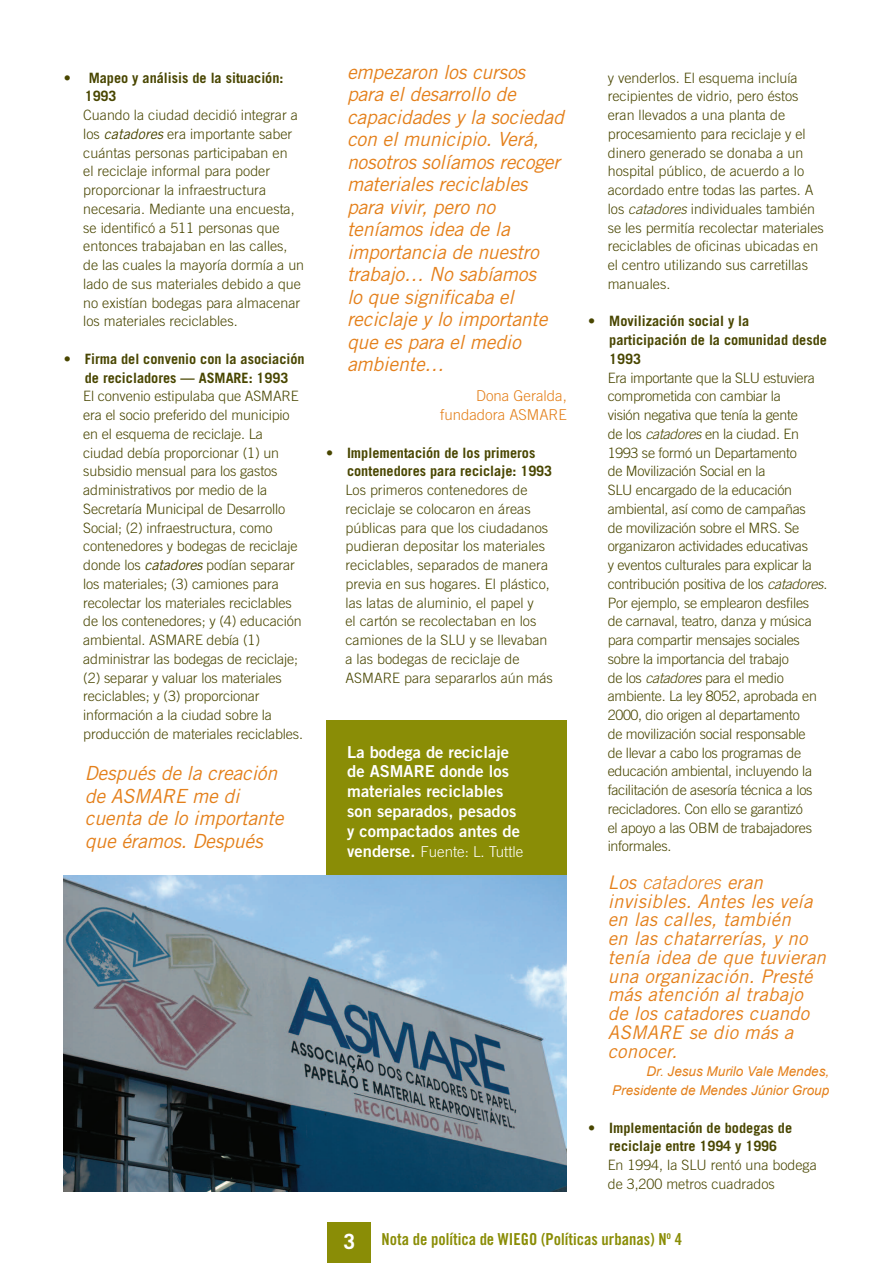
<style>
.page{position:relative;width:893px;height:1263px;background:#fff}
.page>*{position:absolute;margin:0;border:0;box-sizing:border-box;transform-origin:0 0}
.t1{font:700 21px "Trade Gothic";color:#fff}
.Big_text{font:italic 19.5px/22.5px "Trade Gothic";letter-spacing:-.01em;color:#e4801b}
.Body_bellet_no{font:italic 18.75px/18.8px "Trade Gothic";letter-spacing:.01em;color:#e4801b}
.Caption2{font:16.5px/19.8px "Trade Gothic Bold Two";color:#fff}
.t2{font:16.5px "Trade Gothic Bold Cond Twenty";color:#8a8d06}
.left_credit{font:300 15px/18.8px "Trade Gothic";color:#e4801b;text-align:right}
.Caption2-2{font:300 15px "Trade Gothic";color:#fff}
.Body_bellet_no-2{font:300 14.25px/18.8px "Trade Gothic";letter-spacing:-.01em;color:#494600}
.bullets{font:700 14.25px/18.8px "Trade Gothic";color:#494600}
.left_credit-2{font:italic 13.5px/18.8px "Arial";color:#e4801b;text-align:right}
.s1{font-weight:400;font-style:italic}
.s2{font-family:"Trade Gothic Bold Two";font-weight:400;font-size:16.5px}
.s3{font-style:italic}
.s4{font-weight:300}
</style>
<div class="page">
<div style="left:327px;top:1222px;width:44px;height:41px;background:#8a8d06"></div>
<div style="left:326px;top:720px;width:241px;height:160px;background:#8a8d06"></div>
<img style="left:64px;top:875px;width:503px;height:316px">
<p class="bullets" style="left:85px;top:68px;width:200px;text-indent:-21px">• Mapeo y análisis de la situación:<br>1993</p>
<p class="Body_bellet_no-2" style="left:83px;top:105px;width:222px">Cuando la ciudad decidió integrar a los <span class="s1">catadores</span> era importante saber cuántas personas participaban en<br>el reciclaje informal para poder proporcionar la infraestructura necesaria. Mediante una encuesta, se identificó a 511 personas que entonces trabajaban en las calles, de las cuales la mayoría dormía a un lado de sus materiales debido a que no existían bodegas para almacenar los materiales reciclables.</p>
<p class="bullets" style="left:64px;top:349px;width:242px;text-align:center">• Firma del convenio con la asociación de recicladores — ASMARE: 1993</p>
<p class="Body_bellet_no-2" style="left:83px;top:387px;width:221px">El convenio estipulaba que ASMARE era el socio preferido del municipio en el esquema de reciclaje. La ciudad debía proporcionar (1) un subsidio mensual para los gastos administrativos por medio de la Secretaría Municipal de Desarrollo Social; (2) infraestructura, como contenedores y bodegas de reciclaje donde los <span class="s1">catadores</span> podían separar los materiales; (3) camiones para recolectar los materiales reciclables de los contenedores; y (4) educación ambiental. ASMARE debía (1) administrar las bodegas de reciclaje; (2) separar y valuar los materiales reciclables; y (3) proporcionar información a la ciudad sobre la producción de materiales reciclables.</p>
<p class="Big_text" style="left:85px;top:762px;width:200px">Después de la creación de ASMARE me di cuenta de lo importante que éramos. Después</p>
<p class="Big_text" style="left:347px;top:60px;width:218px">empezaron los cursos para el desarrollo de capacidades y la sociedad con el municipio. Verá, nosotros solíamos recoger materiales reciclables para vivir, pero no teníamos idea de la importancia de nuestro trabajo… No sabíamos<br>lo que significaba el reciclaje y lo importante que es para el medio ambiente…</p>
<p class="left_credit" style="left:440px;top:386px;width:128px">Dona Geralda, fundadora ASMARE</p>
<p class="bullets" style="left:347px;top:443px;width:207px;text-indent:-21px">• Implementación de los primeros contenedores para reciclaje: 1993</p>
<p class="Body_bellet_no-2" style="left:345px;top:480px;width:209px">Los primeros contenedores de reciclaje se colocaron en áreas públicas para que los ciudadanos pudieran depositar los materiales reciclables, separados de manera previa en sus hogares. El plástico, las latas de aluminio, el papel y<br>el cartón se recolectaban en los camiones de la SLU y se llevaban a las bodegas de reciclaje de<br>ASMARE para separarlos aún más</p>
<p class="Caption2" style="left:347px;top:741px;width:174px">La bodega de reciclaje de ASMARE donde los materiales reciclables son separados, pesados y compactados antes de</p>
<p class="Caption2-2" style="left:347px;top:842px;width:178px"><span class="s2">venderse.</span> Fuente: L. Tuttle</p>
<p class="Body_bellet_no-2" style="left:608px;top:68px;width:218px">y venderlos. El esquema incluía recipientes de vidrio, pero éstos eran llevados a una planta de procesamiento para reciclaje y el dinero generado se donaba a un hospital público, de acuerdo a lo acordado entre todas las partes. A los <span class="s3">catadores</span> individuales también se les permitía recolectar materiales reciclables de oficinas ubicadas en el centro utilizando sus carretillas manuales.</p>
<p class="bullets" style="left:609px;top:312px;width:219px;text-indent:-21px">• Movilización social y la participación de la comunidad desde<br>1993</p>
<p class="Body_bellet_no-2" style="left:608px;top:368px;width:221px">Era importante que la SLU estuviera comprometida con cambiar la<br>visión negativa que tenía la gente<br>de los <span class="s3">catadores</span> en la ciudad. En 1993 se formó un Departamento<br>de Movilización Social en la<br>SLU encargado de la educación ambiental, así como de campañas<br>de movilización sobre el MRS. Se organizaron actividades educativas<br>y eventos culturales para explicar la contribución positiva de los <span class="s3">catadores</span>.<br>Por ejemplo, se emplearon desfiles de carnaval, teatro, danza y música para compartir mensajes sociales sobre la importancia del trabajo<br>de los <span class="s3">catadores</span> para el medio ambiente. La ley 8052, aprobada en 2000, dio origen al departamento<br>de movilización social responsable<br>de llevar a cabo los programas de educación ambiental, incluyendo la facilitación de asesoría técnica a los recicladores. Con ello se garantizó<br>el apoyo a las OBM de trabajadores informales.</p>
<p class="Body_bellet_no" style="left:608px;top:873px;width:220px">Los <span class="s4">catadores</span> eran invisibles. Antes les veía en las calles, también<br>en las chatarrerías, y no tenía idea de que tuvieran una organización. Presté más atención al trabajo de los catadores cuando<br>ASMARE se dio más a conocer.</p>
<p class="left_credit-2" style="left:612px;top:1062px;width:218px">Dr. Jesus Murilo Vale Mendes,<br>Presidente de Mendes Júnior Group</p>
<p class="bullets" style="left:588px;top:1118px;width:205px;text-align:center"><span class="s4">•</span> Implementación de bodegas de reciclaje entre 1994 y 1996</p>
<p class="Body_bellet_no-2" style="left:608px;top:1155px;width:211px">En 1994, la SLU rentó una bodega de 3,200 metros cuadrados</p>
<h1 class="t1" style="left:344px;top:1228px;width:13px">3</h1>
<p class="t2" style="left:382px;top:1229px;width:302px">Nota de política de WIEGO (Políticas urbanas) N<sup>o</sup> 4</p>
</div>
